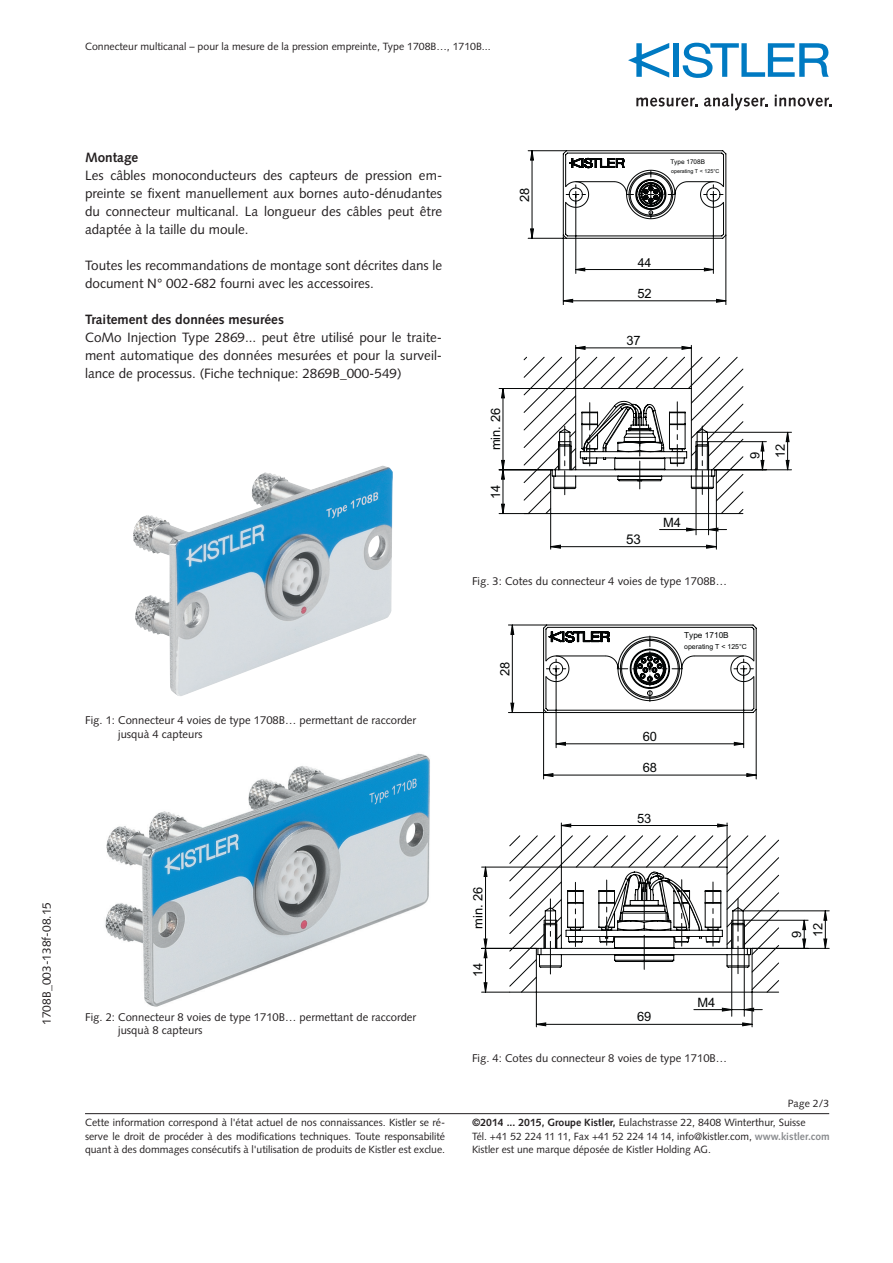
<style>
.page{position:relative;width:893px;height:1263px;background:#fff}
.page>*{position:absolute;margin:0;border:0;box-sizing:border-box;transform-origin:0 0}
.t1{font:13.5px/18px "Syntax LT Std";color:#231f20;text-align:justify}
.t2{font:700 13.5px "Syntax LT Std";color:#231f20}
.t3{font:13.35px "Arial";color:#030505}
.t4{font:12.9px/21.1px "Arial";color:#030505}
.t5{font:12.3px "Arial";color:#030505}
.t6{font:12px "Syntax LT Std";color:#231f20}
.t7{font:11.25px/13.5px "Syntax LT Std";color:#231f20}
.t8{font:10.5px/13.5px "Syntax LT Std";color:#231f20}
.t9{font:8.25px "Arial";color:#030505}
.t10{font:7.05px "Arial";color:#030505}
.t11{font:6.45px "Arial";color:#030505}
.t12{font:5.4px "Arial";color:#030505}
.s1{font-weight:700}
.s2{font-weight:700;color:#8a8c8f}
</style>
<div class="page">
<hr style="left:85px;top:1113px;width:744px;height:1px;background:#231f20">
<div style="left:673px;top:43px;width:6px;height:34px;background:#007ac2"></div>
<svg style="left:683px;top:43px;width:146px;height:35px"></svg>
<svg style="left:628px;top:43px;width:41px;height:35px"></svg>
<svg style="left:636px;top:98px;width:61px;height:9px"></svg>
<svg style="left:704px;top:94px;width:63px;height:16px"></svg>
<svg style="left:775px;top:95px;width:57px;height:12px"></svg>
<img style="left:133px;top:465px;width:260px;height:231px">
<img style="left:105px;top:754px;width:325px;height:253px">
<svg style="left:528px;top:150px;width:198px;height:155px"></svg>
<hr style="left:696px;top:470px;width:1px;height:65px;background:#030505">
<hr style="left:708px;top:470px;width:1px;height:65px;background:#030505">
<hr style="left:575px;top:345px;width:1px;height:43px;background:#030505">
<hr style="left:691px;top:345px;width:1px;height:43px;background:#030505">
<hr style="left:499px;top:388px;width:77px;height:1px;background:#030505">
<hr style="left:709px;top:441px;width:57px;height:1px;background:#030505">
<hr style="left:499px;top:513px;width:30px;height:1px;background:#030505">
<hr style="left:499px;top:469px;width:53px;height:1px;background:#030505">
<hr style="left:707px;top:432px;width:84px;height:1px;background:#030505">
<hr style="left:715px;top:469px;width:76px;height:1px;background:#030505">
<hr style="left:550px;top:514px;width:1px;height:35px;background:#030505">
<hr style="left:716px;top:514px;width:1px;height:35px;background:#030505">
<svg style="left:786px;top:432px;width:3px;height:38px"></svg>
<svg style="left:551px;top:545px;width:165px;height:3px"></svg>
<svg style="left:501px;top:346px;width:263px;height:185px"></svg>
<svg style="left:508px;top:624px;width:249px;height:155px"></svg>
<hr style="left:561px;top:823px;width:1px;height:44px;background:#030505">
<hr style="left:727px;top:823px;width:1px;height:44px;background:#030505">
<hr style="left:536px;top:992px;width:1px;height:35px;background:#030505">
<hr style="left:752px;top:992px;width:1px;height:35px;background:#030505">
<hr style="left:744px;top:920px;width:64px;height:1px;background:#030505">
<hr style="left:752px;top:948px;width:77px;height:1px;background:#030505">
<hr style="left:743px;top:910px;width:86px;height:1px;background:#030505">
<svg style="left:803px;top:911px;width:24px;height:37px"></svg>
<svg style="left:482px;top:824px;width:298px;height:202px"></svg>
<p class="t8" style="left:85px;top:40px;width:407px">Connecteur multicanal – pour la mesure de la pression empreinte, Type 1708B…, 1710B...</p>
<p class="t6" style="left:39px;top:1025px;width:124px;rotate:-90deg">1708B_003-138f-08.15</p>
<p class="t2" style="left:85px;top:150px;width:55px">Montage</p>
<p class="t1" style="left:85px;top:166px;width:359px">Les câbles monoconducteurs des capteurs de pression em&shy;preinte se fixent manuellement aux bornes auto-dénudantes du connecteur multicanal. La longueur des câbles peut être adaptée à la taille du moule.</p>
<p class="t1" style="left:85px;top:256px;width:359px">Toutes les recommandations de montage sont décrites dans le document N° 002-682 fourni avec les accessoires.</p>
<p class="t2" style="left:85px;top:312px;width:200px">Traitement des données mesurées</p>
<p class="t1" style="left:85px;top:328px;width:359px">CoMo Injection Type 2869... peut être utilisé pour le traite&shy;ment automatique des données mesurées et pour la surveil&shy;lance de processus. (Fiche technique: 2869B_000-549)</p>
<p class="t7" style="left:118px;top:714px;width:300px;text-indent:-33px">Fig. 1: Connecteur 4 voies de type 1708B… permettant de raccorder jusquà 4 capteurs</p>
<p class="t7" style="left:118px;top:1010px;width:300px;text-indent:-33px">Fig. 2: Connecteur 8 voies de type 1710B… permettant de raccorder jusquà 8 capteurs</p>
<p class="t8" style="left:85px;top:1116px;width:362px;text-align:justify">Cette information correspond à l'état actuel de nos connaissances. Kistler se ré&shy;serve le droit de procéder à des modifications techniques. Toute responsabilité quant à des dommages consécutifs à l'utilisation de produits de Kistler est exclue.</p>
<p class="t4" style="left:514px;top:202px;width:16px;rotate:-90deg">28</p>
<p class="t11" style="left:670px;top:157px;width:36px">Type 1708B</p>
<p class="t12" style="left:671px;top:168px;width:50px">operating T &lt; 125°C</p>
<p class="t5" style="left:638px;top:254px;width:15px">44</p>
<p class="t4" style="left:637px;top:283px;width:16px">52</p>
<p class="t4" style="left:626px;top:330px;width:16px">37</p>
<p class="t4" style="left:485px;top:450px;width:44px;rotate:-90deg">min. 26</p>
<p class="t4" style="left:485px;top:499px;width:16px;rotate:-90deg">14</p>
<p class="t3" style="left:626px;top:530px;width:16px">53</p>
<p class="t4" style="left:663px;top:512px;width:19px">M4</p>
<p class="t7" style="left:472px;top:574px;width:257px">Fig. 3: Cotes du connecteur 4 voies de type 1708B…</p>
<p class="t4" style="left:745px;top:459px;width:9px;rotate:-90deg">9</p>
<p class="t4" style="left:770px;top:458px;width:16px;rotate:-90deg">12</p>
<p class="t4" style="left:494px;top:676px;width:16px;rotate:-90deg">28</p>
<p class="t9" style="left:684px;top:630px;width:46px">Type 1710B</p>
<p class="t10" style="left:684px;top:642px;width:64px">operating T &lt; 125°C</p>
<p class="t4" style="left:643px;top:726px;width:16px">60</p>
<p class="t4" style="left:643px;top:757px;width:16px">68</p>
<p class="t4" style="left:637px;top:808px;width:16px">53</p>
<p class="t4" style="left:468px;top:929px;width:44px;rotate:-90deg">min. 26</p>
<p class="t4" style="left:468px;top:977px;width:16px;rotate:-90deg">14</p>
<p class="t4" style="left:637px;top:1006px;width:16px">69</p>
<p class="t4" style="left:697px;top:992px;width:19px">M4</p>
<p class="t7" style="left:472px;top:1052px;width:257px">Fig. 4: Cotes du connecteur 8 voies de type 1710B…</p>
<p class="t4" style="left:786px;top:938px;width:17px;rotate:-90deg">9<br>12</p>
<p class="t8" style="left:788px;top:1097px;width:43px">Page 2/3</p>
<p class="t8" style="left:472px;top:1116px;width:359px"><span class="s1">©2014 ... 2015, Groupe Kistler,</span> Eulachstrasse 22, 8408 Winterthur, Suisse<br>Tél. +41 52 224 11 11, Fax +41 52 224 14 14, info@kistler.com, <span class="s2">www.kistler.com<br></span>Kistler est une marque déposée de Kistler Holding AG.</p>
</div>
